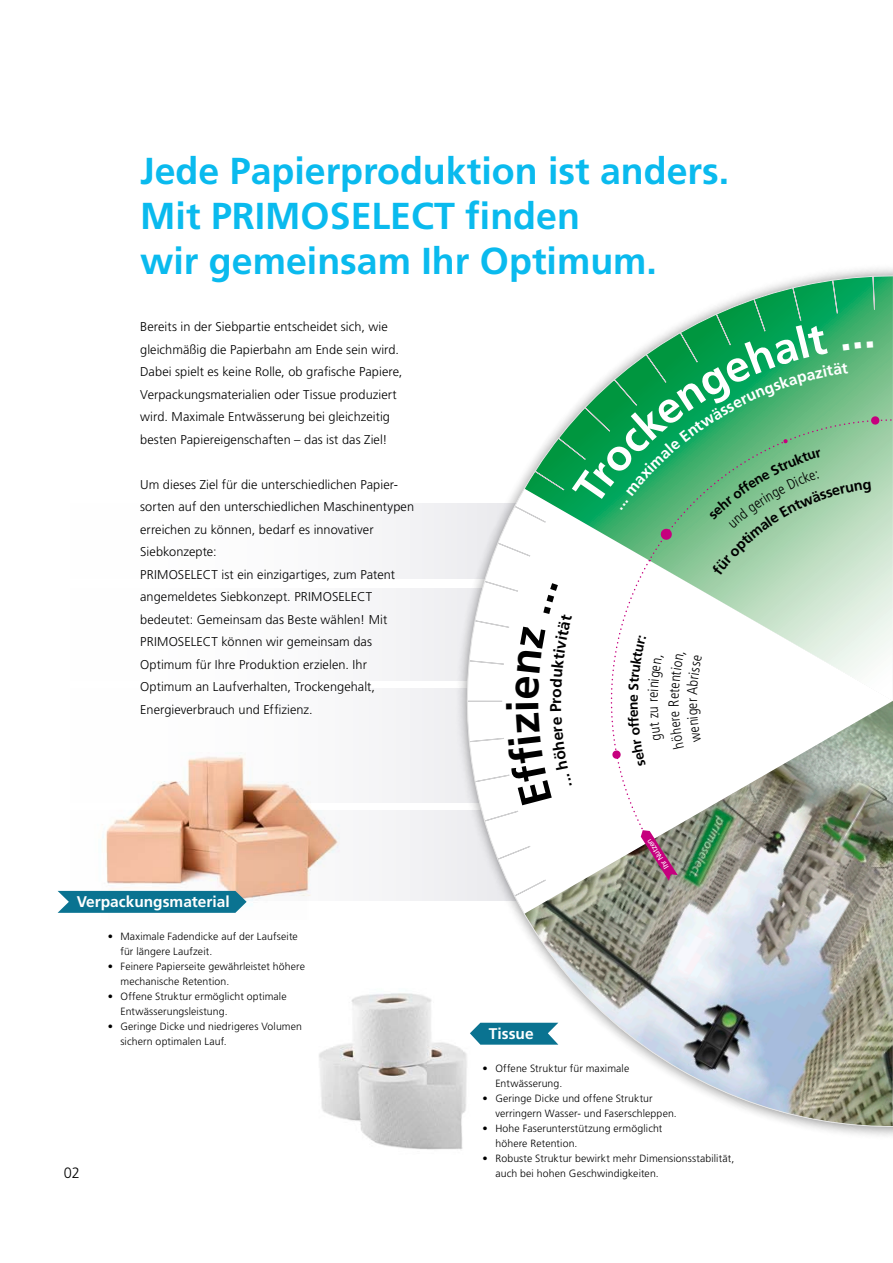
<style>
.page{position:relative;width:893px;height:1263px;background:#fff}
.page>*{position:absolute;margin:0;border:0;box-sizing:border-box;transform-origin:0 0}
.t1{font:700 37.5px/45px "Frutiger";color:#0abaee}
.t2{font:700 15.6px "Frutiger";color:#000}
.t3{font:700 15.45px "Frutiger";color:#fff}
.t4{font:300 15px "Frutiger";color:#000}
.t5{font:300 condensed 14.55px "Frutiger";color:#000}
.t6{font:300 12.75px/22.5px "Frutiger";letter-spacing:.005em;color:#000}
.t7{font:300 10.5px/15px "Frutiger";letter-spacing:.01em;color:#000}
.t8{font:7.5px "Helvetica";color:#fff}
</style>
<div class="page">
<img style="left:81px;top:755px;width:212px;height:151px">
<svg style="left:58px;top:891px;width:189px;height:22px"></svg>
<svg style="left:293px;top:503px;width:113px;height:646px"></svg>
<svg style="left:406px;top:268px;width:487px;height:882px"></svg>
<svg style="left:470px;top:276px;width:423px;height:850px"></svg>
<h1 class="t1" style="left:140px;top:149px;width:591px">Jede Papierproduktion ist anders.<br>Mit PRIMOSELEC</h1>
<h1 class="t1" style="left:140px;top:194px;width:518px;text-indent:294px">T finden<br>wir gemeinsam Ihr Optimum.</h1>
<p class="t6" style="left:140px;top:315px;width:264px">Bereits in der Siebpartie entscheidet sich, wie gleichmäßig die Papierbahn am Ende sein wird.<br>Dabei spielt es keine Rolle, ob grafische Papiere, Verpackungsmaterialien oder Tissue produziert wird. Maximale Entwässerung bei gleichzeitig besten Papiereigenschaften – das ist das Ziel!</p>
<p class="t6" style="left:140px;top:473px;width:275px">Um dieses Ziel für die unterschiedlichen Papier&shy;sorten auf den unterschiedlichen Maschinentypen erreichen zu können, bedarf es innovativer Siebkonzepte:<br>PRIMOSELECT ist ein einzigartiges, zum Patent angemeldetes Siebkonzept. PRIMOSELECT bedeutet: Gemeinsam das Beste wählen! Mit PRIMOSELECT können wir gemeinsam das Optimum für Ihre Produktion erzielen. Ihr Optimum an Laufverhalten, Trockengehalt, Energieverbrauch und Effizienz.</p>
<p class="t2" style="left:547px;top:704px;width:8px;rotate:-90deg">r</p>
<p class="t5" style="left:645px;top:702px;width:6px;rotate:-90deg">r</p>
<p class="t5" style="left:684px;top:702px;width:6px;rotate:-90deg">r</p>
<p class="t3" style="left:77px;top:892px;width:155px">Verpackungsmaterial</p>
<p class="t7" style="left:120px;top:929px;width:179px;text-indent:-13px">• Maximale Fadendicke auf der Laufseite für längere Laufzeit.</p>
<p class="t7" style="left:120px;top:959px;width:186px;text-indent:-13px">• Feinere Papierseite gewährleistet höhere mechanische Retention.</p>
<p class="t7" style="left:120px;top:989px;width:168px;text-indent:-13px">• Offene Struktur ermöglicht optimale<br>Entwässerungsleistung.</p>
<p class="t7" style="left:120px;top:1019px;width:183px;text-indent:-13px">• Geringe Dicke und niedrigeres Volumen sichern optimalen Lauf.</p>
<p class="t4" style="left:64px;top:1164px;width:18px">02</p>
<p class="t3" style="left:489px;top:1024px;width:46px">Tissue</p>
<p class="t8" style="left:663px;top:871px;width:36px;rotate:-123deg">Ihr Nutzen</p>
<p class="t7" style="left:495px;top:1061px;width:135px;text-indent:-13px">• Offene Struktur für maximale<br>Entwässerung.</p>
<p class="t7" style="left:495px;top:1091px;width:183px;text-indent:-13px">• Geringe Dicke und offene Struktur verringern Wasser- und Faserschleppen.</p>
<p class="t7" style="left:495px;top:1121px;width:169px;text-indent:-13px">• Hohe Faserunterstützung ermöglicht höhere Retention.</p>
<p class="t7" style="left:495px;top:1151px;width:240px;text-indent:-13px">• Robuste Struktur bewirkt mehr Dimensionsstabilität, auch bei hohen Geschwindigkeiten.</p>
</div>
